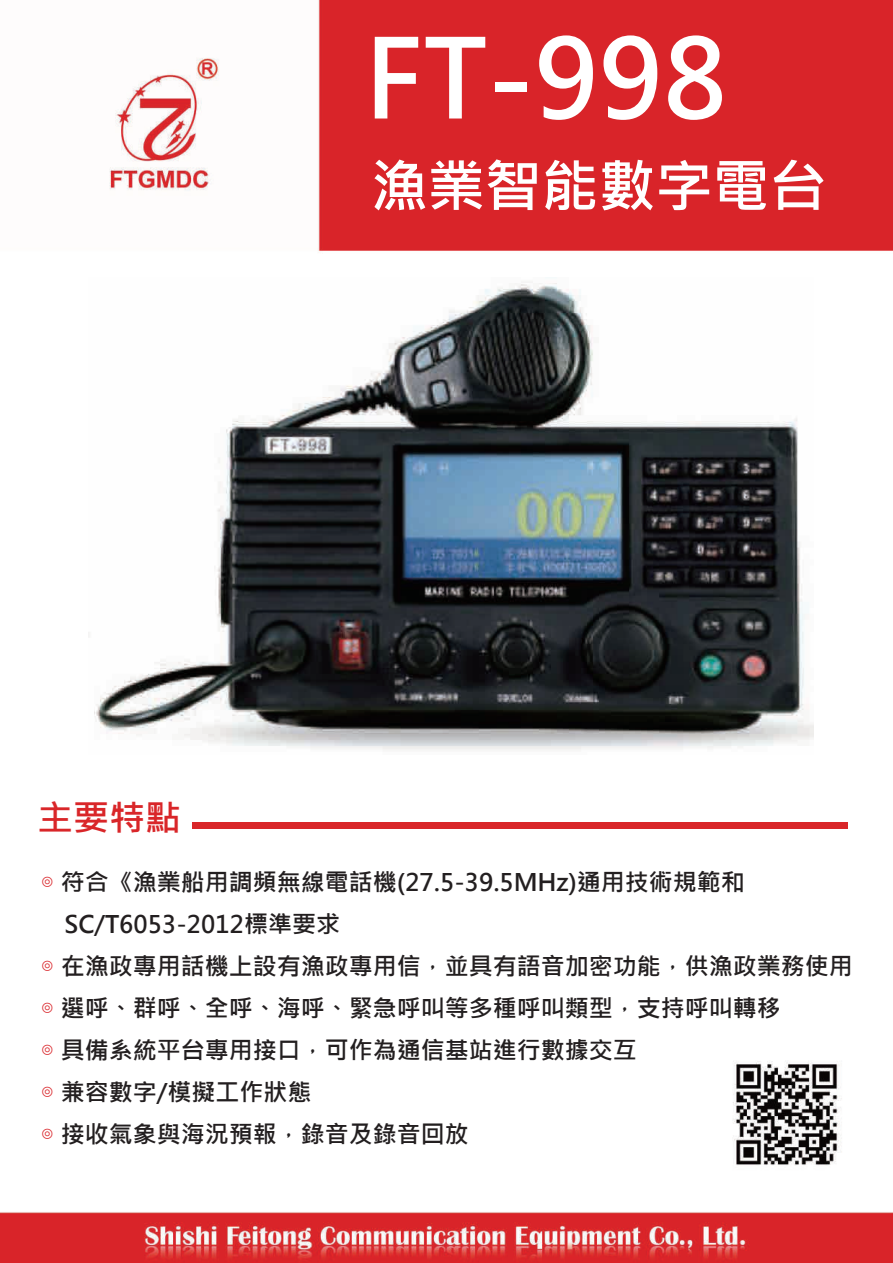
<style>
.page{position:relative;width:893px;height:1263px;background:#fff}
.page>*{position:absolute;margin:0;border:0;box-sizing:border-box;transform-origin:0 0}
.t1{font:700 108px "Microsoft Jheng Hei";color:#fff}
.t2{font:700 57px "Microsoft Jheng Hei";color:#fff}
.t3{font:700 36px "Microsoft Jheng Hei";color:#d92629}
.t4{font:700 24px "Microsoft Jheng Hei";color:#231f20}
.s1{color:#d92429}
</style>
<div class="page">
<img style="left:0;top:0;width:893px;height:1263px">
<div style="left:192px;top:822px;width:656px;height:6px;background:#d92629"></div>
<img style="left:88px;top:278px;width:725px;height:476px">
<h1 class="t1" style="left:364px;top:11px;width:364px">FT-998</h1>
<h2 class="t2" style="left:370px;top:150px;width:457px">漁業智能數字電台</h2>
<h3 class="t3" style="left:37px;top:795px;width:146px">主要特點</h3>
<p class="t4" style="left:40px;top:867px;width:706px"><span class="s1">◎</span> 符合《漁業船用調頻無線電話機(27.5-39.5MHz)通用技術規範和</p>
<p class="t4" style="left:64px;top:909px;width:277px">SC/T6053-2012標準要求</p>
<p class="t4" style="left:40px;top:951px;width:814px"><span class="s1">◎</span> 在漁政專用話機上設有漁政專用信，並具有語音加密功能，供漁政業務使用</p>
<p class="t4" style="left:40px;top:993px;width:742px"><span class="s1">◎</span> 選呼、群呼、全呼、海呼、緊急呼叫等多種呼叫類型，支持呼叫轉移</p>
<p class="t4" style="left:40px;top:1035px;width:598px"><span class="s1">◎</span> 具備系統平台專用接口，可作為通信基站進行數據交互</p>
<p class="t4" style="left:40px;top:1077px;width:272px"><span class="s1">◎</span> 兼容數字/模擬工作狀態</p>
<p class="t4" style="left:40px;top:1119px;width:430px"><span class="s1">◎</span> 接收氣象與海況預報，錄音及錄音回放</p>
</div>
